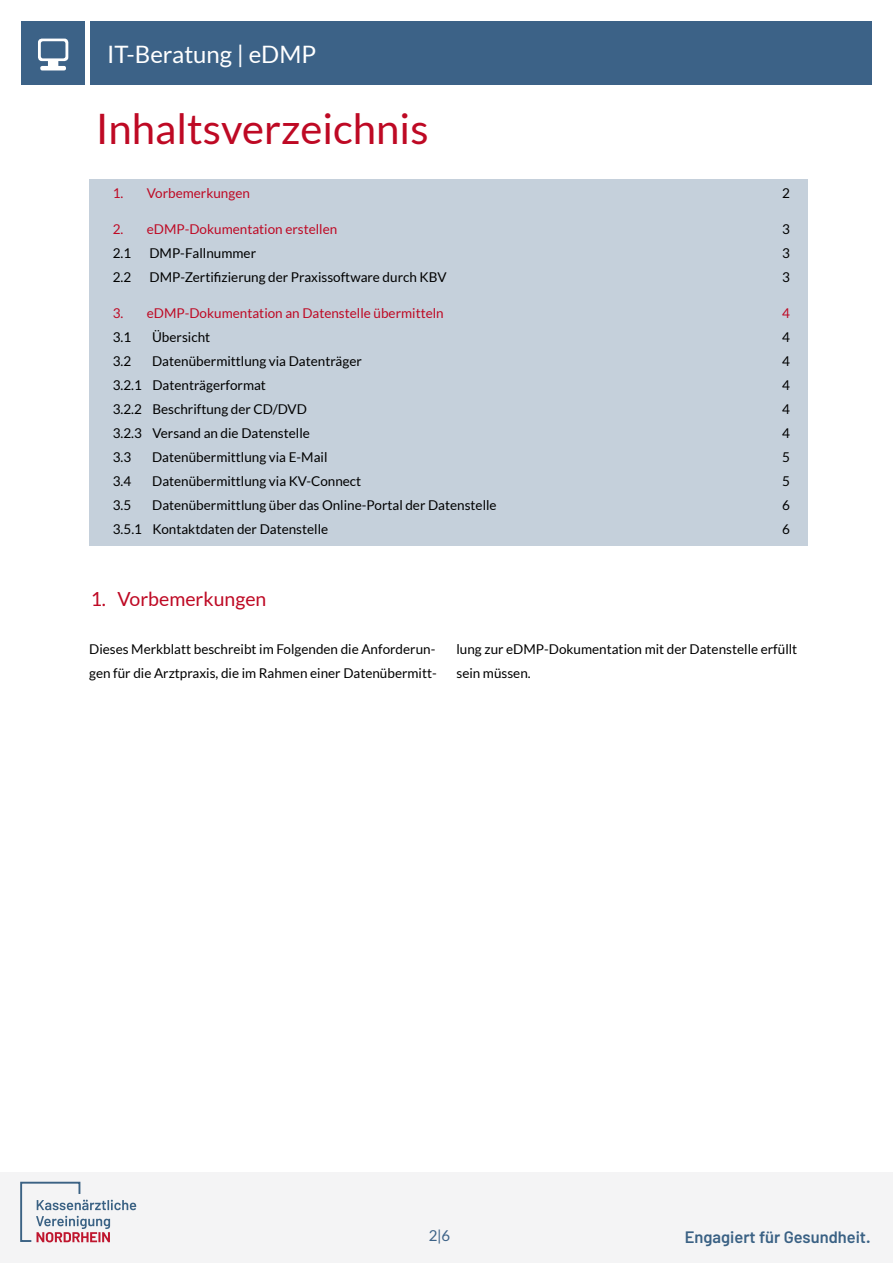
<style>
.page{position:relative;width:893px;height:1263px;background:#fff}
.page>*{position:absolute;margin:0;border:0;box-sizing:border-box;transform-origin:0 0}
.t1{font:42px "Lato";color:#be0924}
.t2{font:24px "Lato";color:#fff}
.t3{font:19.5px "Lato";color:#be0924}
.t4{font:600 16.5px "Barlow";color:#3a6184}
.t5{font:15px "Lato";color:#3c6287}
.t6{font:13.5px/24px "Lato";color:#000}
.t7{font:13.5px "Lato";color:#be0924}
</style>
<div class="page">
<div style="left:90px;top:21px;width:782px;height:64px;background:#3c6287"></div>
<div style="left:21px;top:21px;width:64px;height:64px;background:#3c6287"></div>
<svg style="left:38px;top:39px;width:30px;height:31px"></svg>
<div style="left:0;top:1172px;width:893px;height:91px;background:#f4f4f5"></div>
<svg style="left:20px;top:1182px;width:116px;height:60px"></svg>
<div style="left:89px;top:179px;width:719px;height:367px;background:#c5d0db"></div>
<h2 class="t2" style="left:107px;top:41px;width:210px">IT-Beratung | eDMP</h2>
<h1 class="t1" style="left:96px;top:106px;width:334px">Inhaltsverzeichnis</h1>
<p class="t7" style="left:113px;top:186px;width:139px">1. Vorbemerkungen</p>
<p class="t6" style="left:782px;top:181px;width:9px">2</p>
<p class="t7" style="left:113px;top:222px;width:226px">2. eDMP-Dokumentation erstellen</p>
<p class="t6" style="left:782px;top:217px;width:9px">3</p>
<p class="t6" style="left:113px;top:241px;width:20px">2.1</p>
<p class="t6" style="left:149px;top:241px;width:108px">DMP-Fallnummer</p>
<p class="t6" style="left:782px;top:241px;width:9px">3</p>
<p class="t6" style="left:113px;top:265px;width:20px">2.2</p>
<p class="t6" style="left:149px;top:265px;width:299px">DMP-Zertifizierung der Praxissoftware durch KBV</p>
<p class="t6" style="left:782px;top:265px;width:9px">3</p>
<p class="t7" style="left:113px;top:306px;width:333px">3. eDMP-Dokumentation an Datenstelle übermitteln</p>
<p class="t7" style="left:782px;top:306px;width:9px">4</p>
<p class="t6" style="left:113px;top:325px;width:20px">3.1</p>
<p class="t6" style="left:152px;top:325px;width:60px">Übersicht</p>
<p class="t6" style="left:782px;top:325px;width:9px">4</p>
<p class="t6" style="left:113px;top:349px;width:20px">3.2</p>
<p class="t6" style="left:152px;top:349px;width:211px">Datenübermittlung via Datenträger</p>
<p class="t6" style="left:782px;top:349px;width:9px">4</p>
<p class="t6" style="left:113px;top:373px;width:155px">3.2.1 Datenträgerformat</p>
<p class="t6" style="left:782px;top:373px;width:9px">4</p>
<p class="t6" style="left:113px;top:397px;width:196px">3.2.2 Beschriftung der CD/DVD</p>
<p class="t6" style="left:782px;top:397px;width:9px">4</p>
<p class="t6" style="left:113px;top:421px;width:199px">3.2.3 Versand an die Datenstelle</p>
<p class="t6" style="left:782px;top:421px;width:9px">4</p>
<p class="t6" style="left:113px;top:445px;width:20px">3.3</p>
<p class="t6" style="left:152px;top:445px;width:177px">Datenübermittlung via E-Mail</p>
<p class="t6" style="left:782px;top:445px;width:9px">5</p>
<p class="t6" style="left:113px;top:469px;width:20px">3.4</p>
<p class="t6" style="left:152px;top:469px;width:211px">Datenübermittlung via KV-Connect</p>
<p class="t6" style="left:782px;top:469px;width:9px">5</p>
<p class="t6" style="left:113px;top:493px;width:20px">3.5</p>
<p class="t6" style="left:152px;top:493px;width:346px">Datenübermittlung über das Online-Portal der Datenstelle</p>
<p class="t6" style="left:782px;top:493px;width:9px">6</p>
<p class="t6" style="left:113px;top:517px;width:217px">3.5.1 Kontaktdaten der Datenstelle</p>
<p class="t6" style="left:782px;top:517px;width:9px">6</p>
<h3 class="t3" style="left:91px;top:588px;width:177px">1. Vorbemerkungen</h3>
<p class="t6" style="left:89px;top:637px;width:349px">Dieses Merkblatt beschreibt im Folgenden die Anforderun&shy;gen für die Arztpraxis, die im Rahmen einer Datenübermitt-</p>
<p class="t6" style="left:456px;top:637px;width:342px">lung zur eDMP-Dokumentation mit der Datenstelle erfüllt sein müssen.</p>
<p class="t5" style="left:429px;top:1227px;width:23px">2|6</p>
<p class="t4" style="left:685px;top:1226px;width:187px">Engagiert für Gesundheit.</p>
</div>
